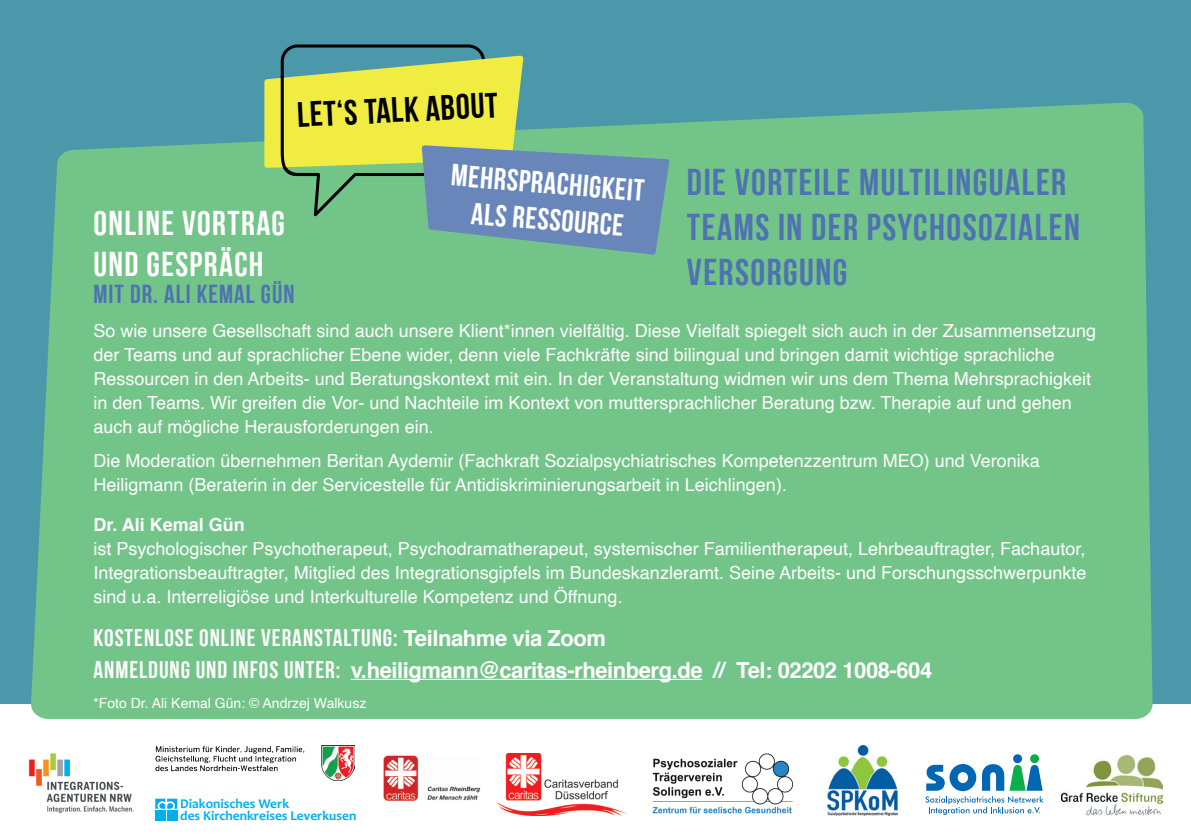
<style>
.page{position:relative;width:1191px;height:840px;background:#fff}
.page>*{position:absolute;margin:0;border:0;box-sizing:border-box;transform-origin:0 0}
.t1{font:37.2px/44.6px "Bebas Neue";letter-spacing:.04em;color:#4e72b2}
.t2{font:35.4px "Bebas Neue";color:#000001}
.t3{font:34.4px/41.2px "Bebas Neue";letter-spacing:.04em;color:#fff}
.t4{font:30.6px/36.8px "Bebas Neue";color:#fff;text-align:center}
.t5{font:26px "Bebas Neue";letter-spacing:.04em;color:#4e72b2}
.t6{font:24px "Bebas Neue";letter-spacing:.04em;color:#fff}
.t7{font:700 22px "Helvetica";letter-spacing:-.02em;color:#fff}
.t8{font:18px/24px "Helvetica";color:#fff}
.t9{font:700 18px "Helvetica";color:#fff}
.t10{font:14px "Helvetica";color:#fff}
.t11{font:700 13.4px/11.6px "Candara";color:#00aeef}
.s1{font-family:"Helvetica";font-weight:700;font-size:22px}
.s2{font-family:"Bebas Neue";font-weight:400;font-size:24px}
</style>
<div class="page">
<div style="left:0;top:0;width:1191px;height:703px;background:#4b98ab"></div>
<div style="left:31px;top:103px;width:1121px;height:615px;background:#73c488"></div>
<svg style="left:264px;top:44px;width:405px;height:210px"></svg>
<hr style="left:351px;top:678px;width:351px;height:1px;background:#fff">
<img style="left:28px;top:753px;width:106px;height:61px">
<img style="left:155px;top:745px;width:199px;height:35px">
<img style="left:383px;top:755px;width:97px;height:45px">
<img style="left:498px;top:753px;width:128px;height:61px">
<svg style="left:155px;top:798px;width:22px;height:10px"></svg>
<div style="left:155px;top:810px;width:10px;height:10px;background:#00aeef"></div>
<div style="left:167px;top:810px;width:10px;height:10px;background:#00aeef"></div>
<img style="left:652px;top:753px;width:142px;height:61px">
<img style="left:827px;top:745px;width:72px;height:70px">
<svg style="left:1013px;top:753px;width:9px;height:9px"></svg>
<svg style="left:1030px;top:753px;width:9px;height:9px"></svg>
<svg style="left:925px;top:763px;width:118px;height:51px"></svg>
<img style="left:1061px;top:755px;width:101px;height:60px">
<h2 class="t2" style="left:296px;top:95px;width:202px;rotate:-3deg">LET‘S TALK ABOUT</h2>
<h3 class="t4" style="left:453px;top:156px;width:195px;rotate:5deg">MEHRSPRACHIGKEIT<br>ALS RESSOURCE</h3>
<h1 class="t1" style="left:687px;top:160px;width:394px">DIE VORTEILE MULTILINGUALER<br>TEAMS IN DER PSYCHOSOZIALEN<br>VERSORGUNG</h1>
<h3 class="t3" style="left:93px;top:202px;width:193px">ONLINE VORTRAG<br>UND GESPRÄCH</h3>
<h3 class="t5" style="left:93px;top:279px;width:203px">MIT DR. ALI KEMAL GÜN</h3>
<p class="t8" style="left:93px;top:319px;width:1004px">So wie unsere Gesellschaft sind auch unsere Klient*innen vielfältig. Diese Vielfalt spiegelt sich auch in der Zusammensetzung der Teams und auf sprachlicher Ebene wider, denn viele Fachkräfte sind bilingual und bringen damit wichtige sprachliche Ressourcen in den Arbeits- und Beratungskontext mit ein. In der Veranstaltung widmen wir uns dem Thema Mehrsprachigkeit in den Teams. Wir greifen die Vor- und Nachteile im Kontext von muttersprachlicher Beratung bzw. Therapie auf und gehen auch auf mögliche Herausforderungen ein.</p>
<p class="t8" style="left:93px;top:449px;width:948px">Die Moderation übernehmen Beritan Aydemir (Fachkraft Sozialpsychiatrisches Kompetenzzentrum MEO) und Veronika<br>Heiligmann (Beraterin in der Servicestelle für Antidiskriminierungsarbeit in Leichlingen).</p>
<p class="t9" style="left:93px;top:510px;width:153px">Dr. Ali Kemal Gün</p>
<p class="t8" style="left:93px;top:537px;width:994px;text-align:justify">ist Psychologischer Psychotherapeut, Psychodramatherapeut, systemischer Familientherapeut, Lehrbeauftragter, Fachautor, Integrationsbeauftragter, Mitglied des Integrationsgipfels im Bundeskanzleramt. Seine Arbeits- und Forschungsschwerpunkte sind u.a. Interreligiöse und Interkulturelle Kompetenz und Öffnung.</p>
<h3 class="t6" style="left:93px;top:623px;width:514px">KOSTENLOSE ONLINE VERANSTALTUNG: <span class="s1">Teilnahme via Zoom</span></h3>
<p class="t7" style="left:93px;top:651px;width:840px"><span class="s2">ANMELDUNG UND INFOS UNTER:</span> v.heiligmann@caritas-rheinberg.de // Tel: 02202 1008-604</p>
<p class="t10" style="left:93px;top:692px;width:274px">*Foto Dr. Ali Kemal Gün: © Andrzej Walkusz</p>
<p class="t11" style="left:180px;top:797px;width:178px">Diakonisches Werk<br>des Kirchenkreises Leverkusen</p>
</div>
